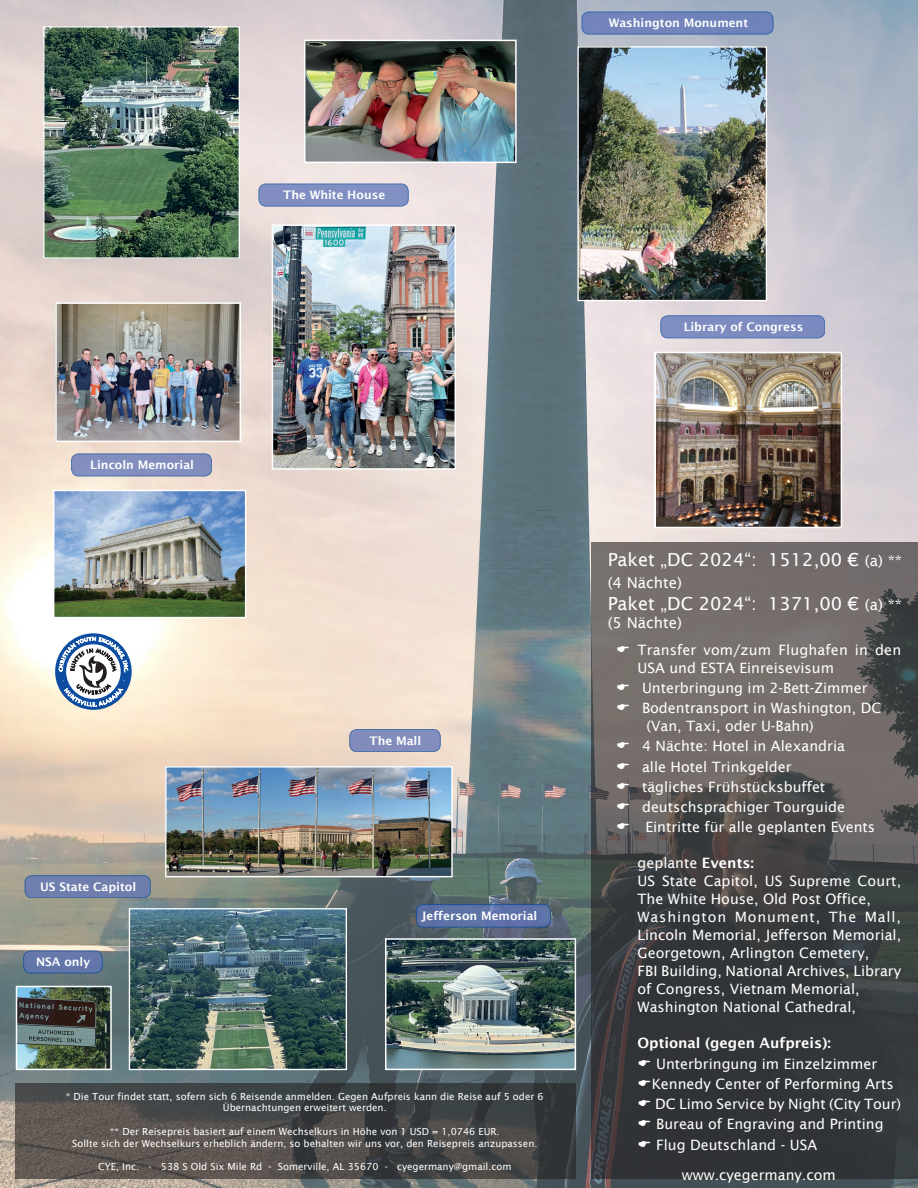
<style>
.page{position:relative;width:918px;height:1188px;background:#fff}
.page>*{position:absolute;margin:0;border:0;box-sizing:border-box;transform-origin:0 0}
.t1{font:18px "Lucida Sans";color:#fff}
.t2{font:15px "Lucida Sans";color:#fff}
.t3{font:14.25px/18px "Lucida Sans";color:#fff}
.t4{font:600 14.25px "Lucida Sans";color:#fff}
.t5{font:600 11.7px "Lucida Sans";color:#fff}
.t6{font:9.75px "Lucida Sans";color:#fff}
.s1{font-size:15px}
.s2{font-weight:600}
</style>
<div class="page">
<img style="left:0;top:0;width:918px;height:1188px">
<img style="left:167px;top:768px;width:284px;height:107px">
<div style="left:165px;top:766px;width:288px;height:111px;border:1px solid #fff"></div>
<img style="left:579px;top:48px;width:186px;height:251px">
<div style="left:577px;top:46px;width:190px;height:255px;border:1px solid #fff"></div>
<svg style="left:591px;top:542px;width:327px;height:636px;background:#4f4e4e"></svg>
<img style="left:657px;top:355px;width:182px;height:170px">
<div style="left:654px;top:352px;width:188px;height:176px;border:2px solid #fff"></div>
<img style="left:131px;top:910px;width:214px;height:158px">
<div style="left:129px;top:908px;width:218px;height:162px;border:1px solid #fff"></div>
<div style="left:350px;top:729px;width:90px;height:23px;background:#828dbc;border-radius:7px"></div>
<div style="left:350px;top:729px;width:90px;height:23px;border:1px solid #0d4da1;border-radius:7px"></div>
<div style="left:259px;top:184px;width:149px;height:22px;background:#828fc2;border-radius:7px"></div>
<div style="left:259px;top:184px;width:149px;height:22px;border:1px solid #0d4da1;border-radius:7px"></div>
<div style="left:661px;top:316px;width:164px;height:22px;background:#7e8bc0;border-radius:7px"></div>
<div style="left:661px;top:316px;width:164px;height:22px;border:1px solid #0d4da1;border-radius:7px"></div>
<div style="left:582px;top:12px;width:191px;height:22px;background:#7284bb;border-radius:7px"></div>
<div style="left:582px;top:12px;width:191px;height:22px;border:1px solid #0d4da1;border-radius:7px"></div>
<div style="left:72px;top:454px;width:140px;height:22px;background:#828ebe;border-radius:7px"></div>
<div style="left:71px;top:454px;width:141px;height:22px;border:1px solid #0d4da1;border-radius:7px"></div>
<div style="left:25px;top:876px;width:125px;height:22px;background:#6f7ead;border-radius:7px"></div>
<div style="left:25px;top:876px;width:125px;height:22px;border:1px solid #0d4da1;border-radius:7px"></div>
<img style="left:19px;top:989px;width:90px;height:78px">
<div style="left:16px;top:986px;width:96px;height:84px;border:2px solid #fff"></div>
<svg style="left:55px;top:633px;width:77px;height:77px"></svg>
<svg style="left:59px;top:634px;width:69px;height:73px"></svg>
<div style="left:24px;top:951px;width:78px;height:22px;background:#6477aa;border-radius:7px"></div>
<div style="left:24px;top:951px;width:78px;height:22px;border:1px solid #0d4da1;border-radius:7px"></div>
<svg style="left:15px;top:1083px;width:561px;height:95px;background:#494847"></svg>
<img style="left:56px;top:493px;width:187px;height:122px">
<div style="left:53px;top:490px;width:193px;height:128px;border:2px solid #fff"></div>
<img style="left:45px;top:28px;width:193px;height:229px">
<div style="left:43px;top:26px;width:197px;height:233px;border:1px solid #fff"></div>
<img style="left:275px;top:227px;width:178px;height:240px">
<div style="left:272px;top:224px;width:184px;height:246px;border:2px solid #fff"></div>
<img style="left:388px;top:941px;width:185px;height:126px">
<div style="left:385px;top:938px;width:191px;height:132px;border:2px solid #fff"></div>
<img style="left:58px;top:305px;width:180px;height:134px">
<div style="left:55px;top:302px;width:186px;height:140px;border:2px solid #fff"></div>
<img style="left:307px;top:43px;width:207px;height:117px">
<div style="left:304px;top:40px;width:213px;height:123px;border:2px solid #fff"></div>
<div style="left:416px;top:905px;width:135px;height:22px;background:#5e71a6;border-radius:7px"></div>
<div style="left:416px;top:904px;width:135px;height:23px;border:1px solid #0d4da1;border-radius:7px"></div>
<svg style="left:618px;top:645px;width:11px;height:7px"></svg>
<svg style="left:618px;top:684px;width:11px;height:6px"></svg>
<svg style="left:618px;top:704px;width:11px;height:6px"></svg>
<svg style="left:618px;top:742px;width:11px;height:6px"></svg>
<svg style="left:618px;top:762px;width:11px;height:7px"></svg>
<svg style="left:618px;top:783px;width:11px;height:6px"></svg>
<svg style="left:618px;top:803px;width:11px;height:6px"></svg>
<svg style="left:618px;top:823px;width:11px;height:6px"></svg>
<svg style="left:639px;top:1059px;width:11px;height:7px"></svg>
<svg style="left:639px;top:1080px;width:11px;height:6px"></svg>
<svg style="left:639px;top:1100px;width:11px;height:6px"></svg>
<svg style="left:639px;top:1120px;width:11px;height:6px"></svg>
<svg style="left:639px;top:1140px;width:11px;height:7px"></svg>
<p class="t5" style="left:283px;top:188px;width:103px">The White House</p>
<p class="t5" style="left:90px;top:458px;width:105px">Lincoln Memorial</p>
<p class="t5" style="left:40px;top:880px;width:97px">US State Capitol</p>
<p class="t5" style="left:36px;top:955px;width:56px">NSA only</p>
<p class="t5" style="left:370px;top:734px;width:53px">The Mall</p>
<p class="t5" style="left:422px;top:909px;width:117px">Jefferson Memorial</p>
<p class="t6" style="left:66px;top:1091px;width:479px">* Die Tour findet statt, sofern sich 6 Reisende anmelden. Gegen Aufpreis kann die Reise auf 5 oder 6</p>
<p class="t6" style="left:223px;top:1102px;width:165px">Übernachtungen erweitert werden.</p>
<p class="t6" style="left:110px;top:1126px;width:391px">** Der Reisepreis basiert auf einem Wechselkurs in Höhe von 1 USD = 1,0746 EUR.</p>
<p class="t6" style="left:72px;top:1137px;width:467px">Sollte sich der Wechselkurs erheblich ändern, so behalten wir uns vor, den Reisepreis anzupassen.</p>
<p class="t6" style="left:98px;top:1161px;width:415px">CYE, Inc. - 538 S Old Six Mile Rd - Somerville, AL 35670 - cyegermany@gmail.com</p>
<p class="t5" style="left:609px;top:16px;width:141px">Washington Monument</p>
<p class="t5" style="left:684px;top:320px;width:121px">Library of Congress</p>
<p class="t1" style="left:608px;top:550px;width:296px">Paket „DC 2024“: 1512,00 € <span class="s1">(a) **</span></p>
<p class="t2" style="left:608px;top:574px;width:76px">(4 Nächte)</p>
<p class="t1" style="left:608px;top:593px;width:296px">Paket „DC 2024“: 1371,00 € <span class="s1">(a) **</span></p>
<p class="t2" style="left:608px;top:614px;width:76px">(5 Nächte)</p>
<p class="t3" style="left:638px;top:640px;width:265px">Transfer vom/zum Flughafen in den<br>USA und ESTA Einreisevisum</p>
<p class="t3" style="left:642px;top:679px;width:227px">Unterbringung im 2-Bett-Zimmer</p>
<p class="t3" style="left:642px;top:699px;width:241px">Bodentransport in Washington, DC</p>
<p class="t3" style="left:647px;top:717px;width:169px">(Van, Taxi, oder U-Bahn)</p>
<p class="t3" style="left:642px;top:737px;width:205px">4 Nächte: Hotel in Alexandria</p>
<p class="t3" style="left:642px;top:757px;width:151px">alle Hotel Trinkgelder</p>
<p class="t3" style="left:642px;top:778px;width:185px">tägliches Frühstücksbuffet</p>
<p class="t3" style="left:642px;top:798px;width:205px">deutschsprachiger Tourguide</p>
<p class="t3" style="left:645px;top:818px;width:231px">Eintritte für alle geplanten Events</p>
<p class="t3" style="left:638px;top:854px;width:118px">geplante <span class="s2">Events:</span></p>
<p class="t3" style="left:638px;top:872px;width:265px">US State Capitol, US Supreme Court,<br>The White House, Old Post Office,</p>
<p class="t3" style="left:638px;top:908px;width:265px;text-align:justify">Washington Monument, The Mall, Lincoln Memorial, Jefferson Memorial, Georgetown, Arlington Cemetery,</p>
<p class="t3" style="left:638px;top:962px;width:265px">FBI Building, National Archives, Library of Congress, Vietnam Memorial,</p>
<p class="t3" style="left:638px;top:998px;width:220px">Washington National Cathedral,</p>
<p class="t4" style="left:638px;top:1035px;width:195px">Optional (gegen Aufpreis):</p>
<p class="t3" style="left:656px;top:1054px;width:223px">Unterbringung im Einzelzimmer</p>
<p class="t3" style="left:652px;top:1075px;width:243px">Kennedy Center of Performing Arts</p>
<p class="t3" style="left:655px;top:1095px;width:248px">DC Limo Service by Night (City Tour)</p>
<p class="t3" style="left:656px;top:1115px;width:229px">Bureau of Engraving and Printing</p>
<p class="t3" style="left:656px;top:1135px;width:163px">Flug Deutschland - USA</p>
<p class="t3" style="left:682px;top:1165px;width:156px">www.cyegermany.com</p>
</div>
